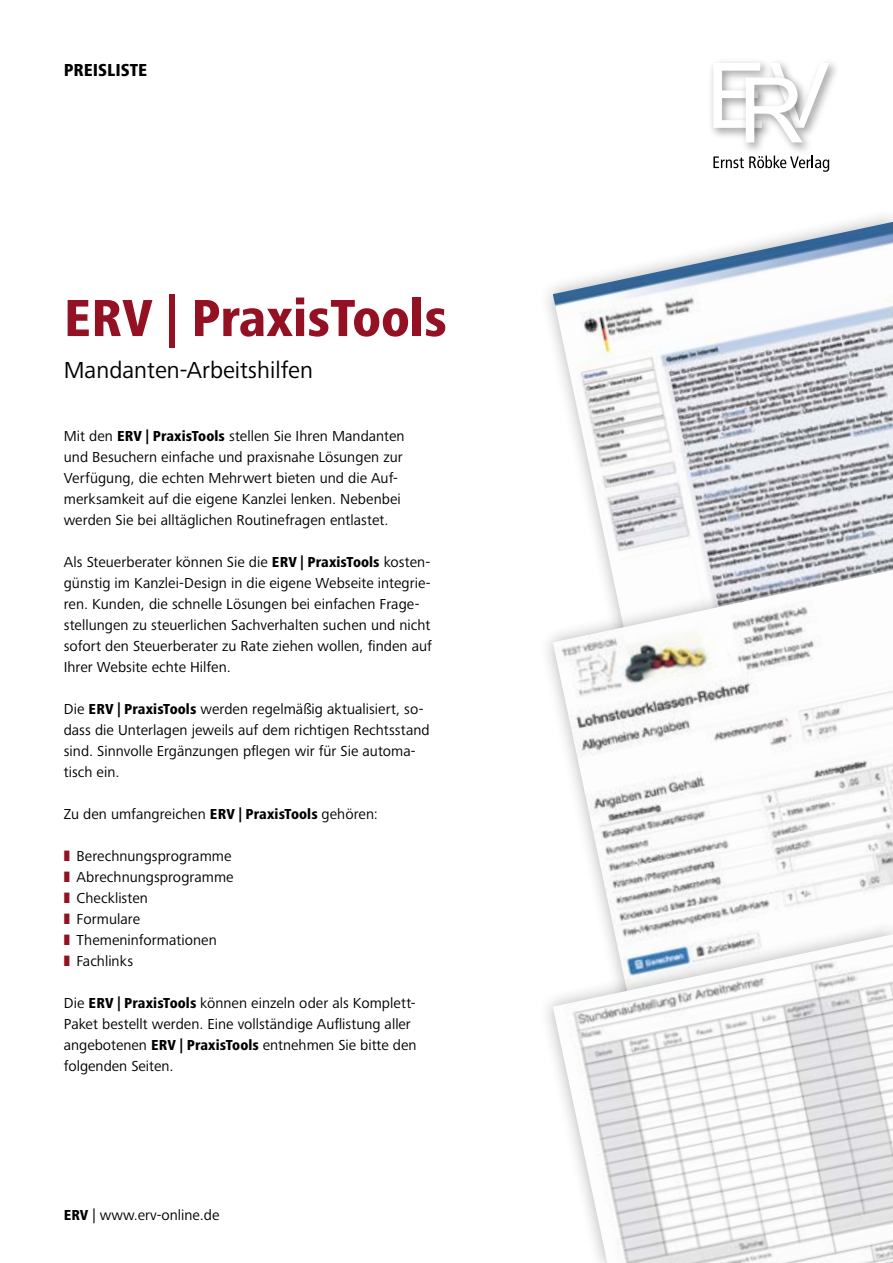
<style>
.page{position:relative;width:893px;height:1263px;background:#fff}
.page>*{position:absolute;margin:0;border:0;box-sizing:border-box;transform-origin:0 0}
.t1{font:800 condensed 54px "Frutiger Next Pro";color:#941023}
.t2{font:24px "Frutiger Next Pro";color:#000}
.t3{font:800 condensed 18px "Frutiger Next Pro";color:#000}
.t4{font:15px/21px "Frutiger Next Pro";letter-spacing:.005em;color:#000}
.s1{font-weight:800;font-stretch:condensed}
.s2{color:#941023}
</style>
<div class="page">
<img style="left:776px;top:62px;width:60px;height:27px">
<img style="left:742px;top:142px;width:71px;height:14px">
<svg style="left:713px;top:63px;width:116px;height:79px"></svg>
<svg style="left:713px;top:156px;width:116px;height:16px"></svg>
<img style="left:553px;top:222px;width:340px;height:334px">
<div style="left:538px;top:556px;width:355px;height:510px;background:#000;opacity:.28"></div>
<img style="left:553px;top:570px;width:340px;height:350px">
<div style="left:538px;top:920px;width:355px;height:343px;background:#000;opacity:.28"></div>
<img style="left:553px;top:934px;width:340px;height:329px">
<p class="t3" style="left:64px;top:60px;width:85px">PREISLISTE</p>
<h1 class="t1" style="left:64px;top:287px;width:385px">ERV | PraxisTools</h1>
<h2 class="t2" style="left:64px;top:356px;width:251px">Mandanten-Arbeitshilfen</h2>
<p class="t4" style="left:64px;top:426px;width:342px">Mit den <span class="s1">ERV | PraxisTools</span> stellen Sie Ihren Mandanten und Besuchern einfache und praxisnahe Lösungen zur Verfügung, die echten Mehrwert bieten und die Auf&shy;merksamkeit auf die eigene Kanzlei lenken. Nebenbei werden Sie bei alltäglichen Routinefragen entlastet.</p>
<p class="t4" style="left:64px;top:552px;width:370px">Als Steuerberater können Sie die <span class="s1">ERV | PraxisTools</span> kosten&shy;günstig im Kanzlei-Design in die eigene Webseite integrie&shy;ren. Kunden, die schnelle Lösungen bei einfachen Frage&shy;stellungen zu steuerlichen Sachverhalten suchen und nicht sofort den Steuerberater zu Rate ziehen wollen, finden auf Ihrer Website echte Hilfen.</p>
<p class="t4" style="left:64px;top:699px;width:367px">Die <span class="s1">ERV | PraxisTools</span> werden regelmäßig aktualisiert, so&shy;dass die Unterlagen jeweils auf dem richtigen Rechtsstand sind. Sinnvolle Ergänzungen pflegen wir für Sie automa&shy;tisch ein.</p>
<p class="t4" style="left:64px;top:804px;width:316px">Zu den umfangreichen <span class="s1">ERV | PraxisTools</span> gehören:</p>
<p class="t4" style="left:64px;top:846px;width:171px"><span class="s2">❚</span> Berechnungsprogramme <span class="s2">❚</span> Abrechnungsprogramme <span class="s2">❚</span> Checklisten<br><span class="s2">❚</span> Formulare<br><span class="s2">❚</span> Themeninformationen<br><span class="s2">❚</span> Fachlinks</p>
<p class="t4" style="left:64px;top:993px;width:354px">Die <span class="s1">ERV | PraxisTools</span> können einzeln oder als Komplett-Paket bestellt werden. Eine vollständige Auflistung aller angebotenen <span class="s1">ERV | PraxisTools</span> entnehmen Sie bitte den folgenden Seiten.</p>
<p class="t4" style="left:64px;top:1205px;width:157px"><span class="s1">ERV</span> | www.erv-online.de</p>
</div>
